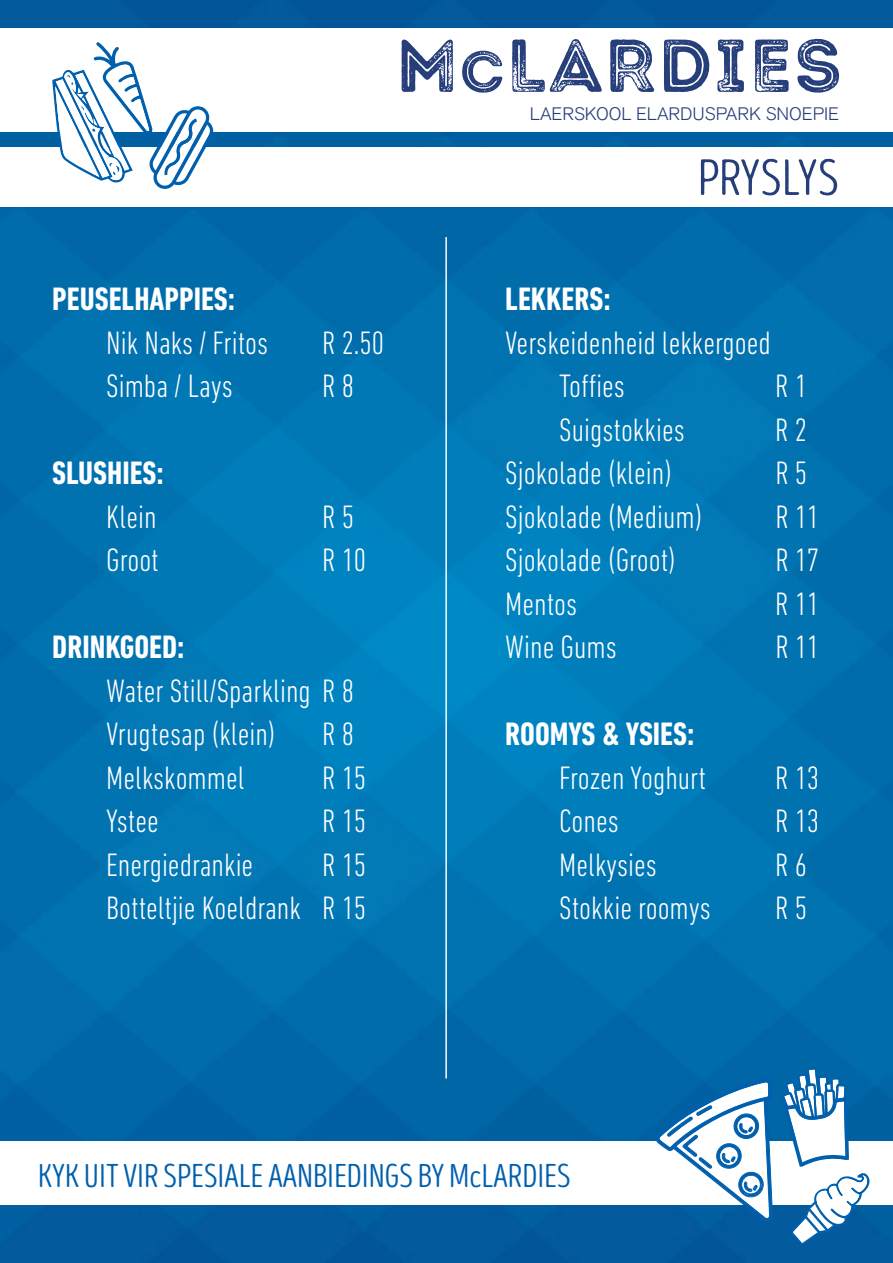
<style>
.page{position:relative;width:893px;height:1263px;background:#fff}
.page>*{position:absolute;margin:0;border:0;box-sizing:border-box;transform-origin:0 0}
.t1{font:50.85px "Intro Head R Base";letter-spacing:-.01em;color:#263e7a}
.t2{font:300 condensed 33px "DIN Next LT Pro";color:#fff}
.t3{font:700 condensed 33px "DIN Next LT Pro";color:#fff}
.t4{font:33px "Intro Head R Base";color:#0160ae}
.t5{font:300 18px "Akzidenz Grotesk BQ";color:#263e7a}
</style>
<div class="page">
<img style="left:0;top:0;width:893px;height:1263px">
<div style="left:0;top:1141px;width:893px;height:64px;background:#fff"></div>
<div style="left:0;top:29px;width:893px;height:103px;background:#fff"></div>
<svg style="left:402px;top:39px;width:51px;height:53px"></svg>
<svg style="left:462px;top:51px;width:40px;height:42px"></svg>
<svg style="left:512px;top:39px;width:90px;height:53px"></svg>
<svg style="left:610px;top:39px;width:44px;height:53px"></svg>
<svg style="left:664px;top:40px;width:45px;height:52px"></svg>
<svg style="left:717px;top:39px;width:27px;height:53px"></svg>
<svg style="left:755px;top:39px;width:34px;height:53px"></svg>
<svg style="left:797px;top:39px;width:42px;height:54px"></svg>
<div style="left:0;top:148px;width:893px;height:59px;background:#fff"></div>
<svg style="left:52px;top:42px;width:162px;height:147px"></svg>
<hr style="left:445px;top:237px;width:2px;height:841px;background:#fff">
<svg style="left:655px;top:1079px;width:118px;height:143px"></svg>
<svg style="left:782px;top:1067px;width:88px;height:179px"></svg>
<p class="t5" style="left:530px;top:104px;width:310px">LAERSKOOL ELARDUSPARK SNOEPIE</p>
<p class="t3" style="left:52px;top:280px;width:184px">PEUSELHAPPIES:</p>
<p class="t2" style="left:106px;top:324px;width:163px">Nik Naks / Fritos</p>
<p class="t2" style="left:322px;top:324px;width:63px">R 2.50</p>
<p class="t2" style="left:106px;top:367px;width:128px">Simba / Lays</p>
<p class="t2" style="left:322px;top:367px;width:33px">R 8</p>
<p class="t3" style="left:52px;top:454px;width:113px">SLUSHIES:</p>
<p class="t2" style="left:106px;top:498px;width:52px">Klein</p>
<p class="t2" style="left:322px;top:498px;width:33px">R 5</p>
<p class="t2" style="left:106px;top:541px;width:54px">Groot</p>
<p class="t2" style="left:322px;top:541px;width:45px">R 10</p>
<p class="t3" style="left:52px;top:628px;width:134px">DRINKGOED:</p>
<p class="t2" style="left:106px;top:672px;width:249px">Water Still/Sparkling R 8</p>
<p class="t2" style="left:106px;top:715px;width:171px">Vrugtesap (klein)</p>
<p class="t2" style="left:322px;top:715px;width:33px">R 8</p>
<p class="t2" style="left:106px;top:759px;width:140px">Melkskommel</p>
<p class="t2" style="left:322px;top:759px;width:45px">R 15</p>
<p class="t2" style="left:106px;top:802px;width:54px">Ystee</p>
<p class="t2" style="left:322px;top:802px;width:45px">R 15</p>
<p class="t2" style="left:106px;top:846px;width:149px">Energiedrankie</p>
<p class="t2" style="left:322px;top:846px;width:45px">R 15</p>
<p class="t2" style="left:106px;top:889px;width:261px">Botteltjie Koeldrank R 15</p>
<p class="t1" style="left:698px;top:151px;width:143px">PRYSLYS</p>
<p class="t3" style="left:505px;top:280px;width:107px">LEKKERS:</p>
<p class="t2" style="left:505px;top:324px;width:267px">Verskeidenheid lekkergoed</p>
<p class="t2" style="left:559px;top:367px;width:67px">Toffies</p>
<p class="t2" style="left:775px;top:367px;width:33px">R 1</p>
<p class="t2" style="left:559px;top:411px;width:127px">Suigstokkies</p>
<p class="t2" style="left:775px;top:411px;width:33px">R 2</p>
<p class="t2" style="left:505px;top:454px;width:168px">Sjokolade (klein)</p>
<p class="t2" style="left:775px;top:454px;width:33px">R 5</p>
<p class="t2" style="left:505px;top:498px;width:199px">Sjokolade (Medium)</p>
<p class="t2" style="left:775px;top:498px;width:45px">R 11</p>
<p class="t2" style="left:505px;top:541px;width:172px">Sjokolade (Groot)</p>
<p class="t2" style="left:775px;top:541px;width:45px">R 17</p>
<p class="t2" style="left:505px;top:585px;width:74px">Mentos</p>
<p class="t2" style="left:775px;top:585px;width:45px">R 11</p>
<p class="t2" style="left:505px;top:628px;width:113px">Wine Gums</p>
<p class="t2" style="left:775px;top:628px;width:45px">R 11</p>
<p class="t3" style="left:505px;top:715px;width:191px">ROOMYS &amp; YSIES:</p>
<p class="t2" style="left:559px;top:759px;width:148px">Frozen Yoghurt</p>
<p class="t2" style="left:775px;top:759px;width:45px">R 13</p>
<p class="t2" style="left:559px;top:802px;width:61px">Cones</p>
<p class="t2" style="left:775px;top:802px;width:45px">R 13</p>
<p class="t2" style="left:559px;top:846px;width:99px">Melkysies</p>
<p class="t2" style="left:775px;top:846px;width:33px">R 6</p>
<p class="t2" style="left:559px;top:889px;width:153px">Stokkie roomys</p>
<p class="t2" style="left:775px;top:889px;width:33px">R 5</p>
<p class="t4" style="left:38px;top:1158px;width:534px">KYK UIT VIR SPESIALE AANBIEDINGS BY McLARDIES</p>
</div>
